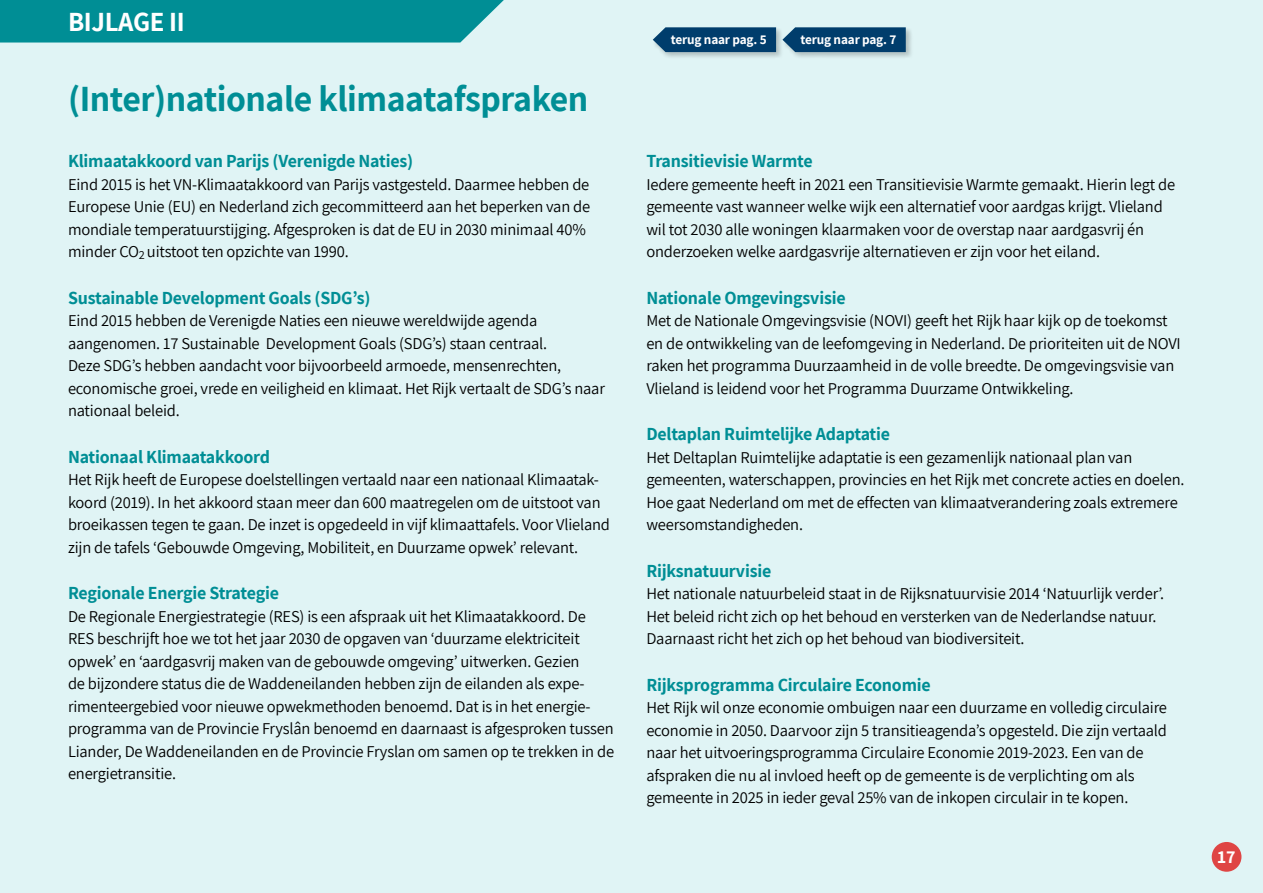
<style>
.page{position:relative;width:1263px;height:893px;background:#e0f4f5}
.page>*{position:absolute;margin:0;border:0;box-sizing:border-box;transform-origin:0 0}
.Kop_34_pt{font:700 36px "Assistant";letter-spacing:-.01em;color:#008e95}
.chapeau{font:700 27px "Assistant";letter-spacing:-.01em;color:#fff}
.TK_donkerblauw{font:700 18px "Assistant";letter-spacing:-.01em;color:#008e95}
.t1{font:700 18px "Assistant";color:#fff}
.Platte_tekst{font:16.5px/22.5px "Assistant";letter-spacing:-.01em;color:#000}
.TK_donkerblauw-2{font:700 13.35px "Assistant";letter-spacing:-.01em;color:#fff}
</style>
<div class="page">
<div style="left:1212px;top:842px;width:29px;height:30px;background:#df4544;border-radius:50%"></div>
<div style="left:0;top:0;width:504px;height:43px;background:#008e95"></div>
<div style="left:651px;top:26px;width:133px;height:34px;background:#000;opacity:.22"></div>
<svg style="left:653px;top:27px;width:123px;height:25px;background:#0d4874"></svg>
<div style="left:781px;top:26px;width:132px;height:34px;background:#000;opacity:.22"></div>
<svg style="left:782px;top:27px;width:124px;height:25px;background:#0f4975"></svg>
<p class="chapeau" style="left:68px;top:3px;width:118px">BIJLAGE II</p>
<p class="Kop_34_pt" style="left:68px;top:74px;width:522px">(Inter)nationale klimaatafspraken</p>
<p class="TK_donkerblauw" style="left:68px;top:149px;width:347px">Klimaatakkoord van Parijs (Verenigde Naties)</p>
<p class="Platte_tekst" style="left:68px;top:172px;width:524px">Eind 2015 is het VN-Klimaatakkoord van Parijs vastgesteld. Daarmee hebben de Europese Unie (EU) en Nederland zich gecommitteerd aan het beperken van de mondiale temperatuurstijging. Afgesproken is dat de EU in 2030 minimaal 40% minder CO<sub>2</sub> uitstoot ten opzichte van 1990.</p>
<p class="TK_donkerblauw" style="left:68px;top:285px;width:304px">Sustainable Development Goals (SDG’s)</p>
<p class="Platte_tekst" style="left:68px;top:309px;width:538px">Eind 2015 hebben de Verenigde Naties een nieuwe wereldwijde agenda aangenomen. 17 Sustainable Development Goals (SDG’s) staan centraal.<br>Deze SDG’s hebben aandacht voor bijvoorbeeld armoede, mensenrechten, economische groei, vrede en veiligheid en klimaat. Het Rijk vertaalt de SDG’s naar nationaal beleid.</p>
<p class="TK_donkerblauw" style="left:68px;top:444px;width:203px">Nationaal Klimaatakkoord</p>
<p class="Platte_tekst" style="left:68px;top:468px;width:543px">Het Rijk heeft de Europese doelstellingen vertaald naar een nationaal Klimaatak&shy;koord (2019). In het akkoord staan meer dan 600 maatregelen om de uitstoot van broeikassen tegen te gaan. De inzet is opgedeeld in vijf klimaattafels. Voor Vlieland zijn de tafels ‘Gebouwde Omgeving, Mobiliteit, en Duurzame opwek’ relevant.</p>
<p class="TK_donkerblauw" style="left:68px;top:581px;width:212px">Regionale Energie Strategie</p>
<p class="Platte_tekst" style="left:68px;top:604px;width:548px">De Regionale Energiestrategie (RES) is een afspraak uit het Klimaatakkoord. De RES beschrijft hoe we tot het jaar 2030 de opgaven van ‘duurzame elektriciteit opwek’ en ‘aardgasvrij maken van de gebouwde omgeving’ uitwerken. Gezien<br>de bijzondere status die de Waddeneilanden hebben zijn de eilanden als expe&shy;rimenteergebied voor nieuwe opwekmethoden benoemd. Dat is in het energie&shy;programma van de Provincie Fryslân benoemd en daarnaast is afgesproken tussen Liander, De Waddeneilanden en de Provincie Fryslan om samen op te trekken in de energietransitie.</p>
<p class="TK_donkerblauw-2" style="left:671px;top:30px;width:97px">terug naar pag. 5</p>
<p class="TK_donkerblauw-2" style="left:800px;top:30px;width:97px">terug naar pag. 7</p>
<p class="TK_donkerblauw" style="left:646px;top:149px;width:168px">Transitievisie Warmte</p>
<p class="Platte_tekst" style="left:646px;top:172px;width:530px">Iedere gemeente heeft in 2021 een Transitievisie Warmte gemaakt. Hierin legt de gemeente vast wanneer welke wijk een alternatief voor aardgas krijgt. Vlieland wil tot 2030 alle woningen klaarmaken voor de overstap naar aardgasvrij én onderzoeken welke aardgasvrije alternatieven er zijn voor het eiland.</p>
<p class="TK_donkerblauw" style="left:646px;top:285px;width:201px">Nationale Omgevingsvisie</p>
<p class="Platte_tekst" style="left:646px;top:309px;width:536px">Met de Nationale Omgevingsvisie (NOVI) geeft het Rijk haar kijk op de toekomst en de ontwikkeling van de leefomgeving in Nederland. De prioriteiten uit de NOVI raken het programma Duurzaamheid in de volle breedte. De omgevingsvisie van Vlieland is leidend voor het Programma Duurzame Ontwikkeling.</p>
<p class="TK_donkerblauw" style="left:646px;top:422px;width:245px">Deltaplan Ruimtelijke Adaptatie</p>
<p class="Platte_tekst" style="left:646px;top:445px;width:540px">Het Deltaplan Ruimtelijke adaptatie is een gezamenlijk nationaal plan van gemeenten, waterschappen, provincies en het Rijk met concrete acties en doelen.<br>Hoe gaat Nederland om met de effecten van klimaatverandering zoals extremere weersomstandigheden.</p>
<p class="TK_donkerblauw" style="left:646px;top:558px;width:126px">Rijksnatuurvisie</p>
<p class="Platte_tekst" style="left:646px;top:582px;width:519px">Het nationale natuurbeleid staat in de Rijksnatuurvisie 2014 ‘Natuurlijk verder’.<br>Het beleid richt zich op het behoud en versterken van de Nederlandse natuur.<br>Daarnaast richt het zich op het behoud van biodiversiteit.</p>
<p class="TK_donkerblauw" style="left:646px;top:672px;width:286px">Rijksprogramma Circulaire Economie</p>
<p class="Platte_tekst" style="left:646px;top:696px;width:522px">Het Rijk wil onze economie ombuigen naar een duurzame en volledig circulaire economie in 2050. Daarvoor zijn 5 transitieagenda’s opgesteld. Die zijn vertaald naar het uitvoeringsprogramma Circulaire Economie 2019-2023. Een van de afspraken die nu al invloed heeft op de gemeente is de verplichting om als gemeente in 2025 in ieder geval 25% van de inkopen circulair in te kopen.</p>
<p class="t1" style="left:1217px;top:844px;width:20px">17</p>
</div>
